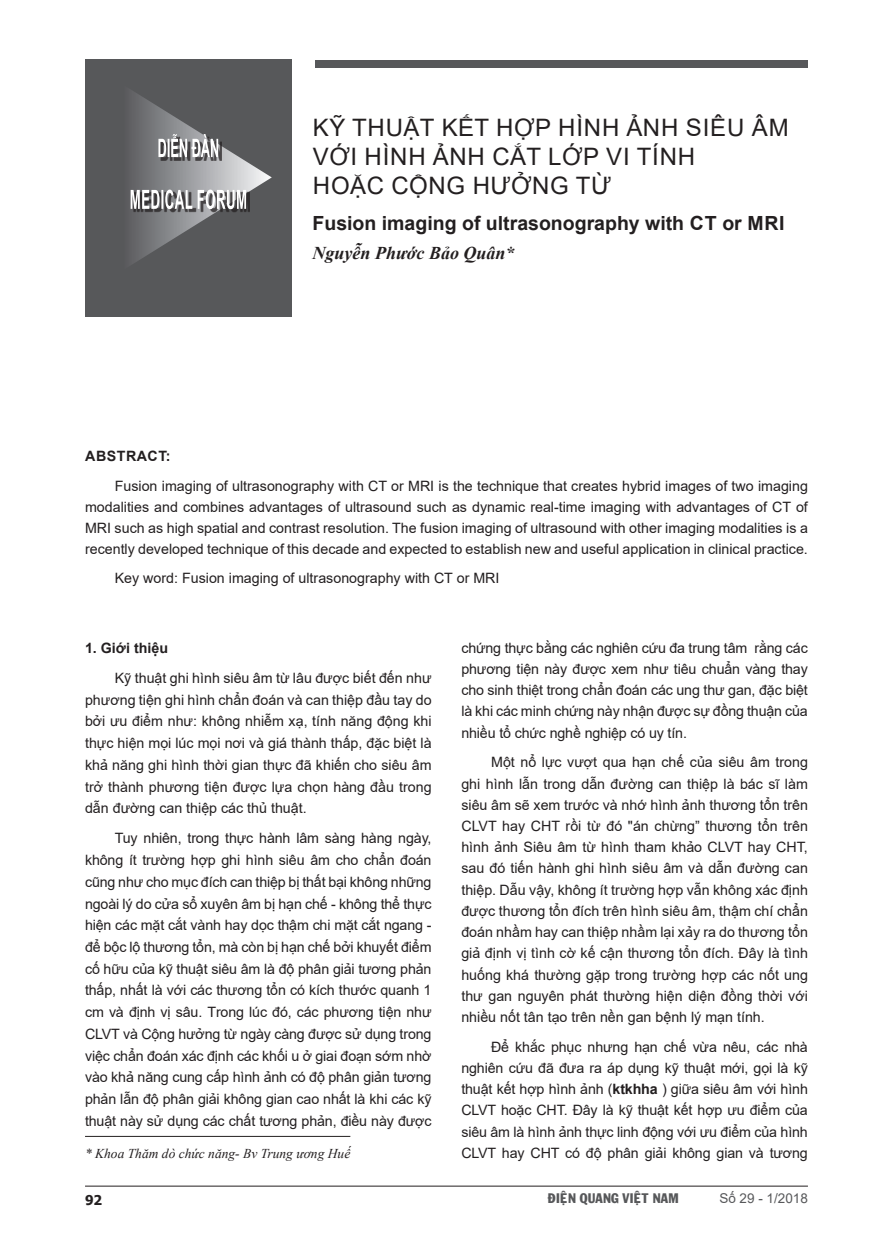
<style>
.page{position:relative;width:893px;height:1255px;background:#fff}
.page>*{position:absolute;margin:0;border:0;box-sizing:border-box;transform-origin:0 0}
.title_bai{font:24px/28.8px "Arial";letter-spacing:.02em;color:#231f20}
.title_tieng_anh{font:700 19.5px "Arial";color:#231f20}
.ten_tg{font:italic 700 18px "Times New Roman";color:#231f20}
.t1{font:14.25px/21.1px "Arial";color:#231f20;text-align:justify}
._1_nho{font:700 14.25px "Arial";color:#231f20}
.phan_1_lon{font:700 14.25px "Arial";letter-spacing:.035em;color:#231f20}
.chu_thich_tg{font:italic 13.5px "Times New Roman";color:#231f20}
.t2{font:13.5px "VNI Franko";color:#57585a}
.t3{font:13.5px "Arial";color:#57585a}
.t4{font:700 13.5px "Tahoma";color:#231f20}
.s1{font-weight:700}
</style>
<div class="page">
<hr style="left:85px;top:1185px;width:723px;height:1px;background:#231f20">
<div style="left:85px;top:60px;width:207px;height:257px;background:#57585a"></div>
<svg style="left:130px;top:91px;width:142px;height:173px"></svg>
<div style="left:316px;top:60px;width:492px;height:7px;background:#57585a"></div>
<hr style="left:85px;top:1136px;width:265px;height:1px;background:#231f20">
<p class="title_bai" style="left:313px;top:113px;width:477px">KỸ THUẬT KẾT HỢP HÌNH ẢNH SIÊU ÂM<br>VỚI HÌNH ẢNH CẮT LỚP VI TÍNH<br>HOẶC CỘNG HƯỞNG TỪ</p>
<p class="title_tieng_anh" style="left:313px;top:209px;width:474px">Fusion imaging of ultrasonography with CT or MRI</p>
<p class="ten_tg" style="left:313px;top:241px;width:203px">Nguyễn Phước Bảo Quân*</p>
<p class="phan_1_lon" style="left:85px;top:446px;width:87px">ABSTRACT:</p>
<p class="t1" style="left:85px;top:475px;width:724px;text-indent:30px">Fusion imaging of ultrasonography with CT or MRI is the technique that creates hybrid images of two imaging modalities and combines advantages of ultrasound such as dynamic real-time imaging with advantages of CT of MRI such as high spatial and contrast resolution. The fusion imaging of ultrasound with other imaging modalities is a recently developed technique of this decade and expected to establish new and useful application in clinical practice.</p>
<p class="t1" style="left:115px;top:567px;width:386px">Key word: Fusion imaging of ultrasonography with CT or MRI</p>
<p class="_1_nho" style="left:85px;top:637px;width:84px">1. Giới thiệu</p>
<p class="t1" style="left:85px;top:667px;width:348px;line-height:21.8px;text-indent:30px">Kỹ thuật ghi hình siêu âm từ lâu được biết đến như phương tiện ghi hình chẩn đoán và can thiệp đầu tay do bởi ưu điểm như: không nhiễm xạ, tính năng động khi thực hiện mọi lúc mọi nơi và giá thành thấp, đặc biệt là khả năng ghi hình thời gian thực đã khiến cho siêu âm trở thành phương tiện được lựa chọn hàng đầu trong dẫn đường can thiệp các thủ thuật.</p>
<p class="t1" style="left:85px;top:827px;width:348px;line-height:21.8px;text-indent:30px">Tuy nhiên, trong thực hành lâm sàng hàng ngày, không ít trường hợp ghi hình siêu âm cho chẩn đoán cũng như cho mục đích can thiệp bị thất bại không những ngoài lý do cửa sổ xuyên âm bị hạn chế - không thể thực hiện các mặt cắt vành hay dọc thậm chi mặt cắt ngang - để bộc lộ thương tổn, mà còn bị hạn chế bởi khuyết điểm cố hữu của kỹ thuật siêu âm là độ phân giải tương phản thấp, nhất là với các thương tổn có kích thước quanh 1 cm và định vị sâu. Trong lúc đó, các phương tiện như CLVT và Cộng hưởng từ ngày càng được sử dụng trong việc chẩn đoán xác định các khối u ở giai đoạn sớm nhờ vào khả năng cung cấp hình ảnh có độ phân giản tương phản lẫn độ phân giải không gian cao nhất là khi các kỹ thuật này sử dụng các chất tương phản, điều này được</p>
<p class="t1" style="left:461px;top:637px;width:348px">chứng thực bằng các nghiên cứu đa trung tâm rằng các phương tiện này được xem như tiêu chuẩn vàng thay cho sinh thiệt trong chẩn đoán các ung thư gan, đặc biệt là khi các minh chứng này nhận được sự đồng thuận của nhiều tổ chức nghề nghiệp có uy tín.</p>
<p class="t1" style="left:461px;top:751px;width:348px;text-indent:30px">Một nổ lực vượt qua hạn chế của siêu âm trong ghi hình lẫn trong dẫn đường can thiệp là bác sĩ làm siêu âm sẽ xem trước và nhớ hình ảnh thương tổn trên CLVT hay CHT rồi từ đó "án chừng” thương tổn trên hình ảnh Siêu âm từ hình tham khảo CLVT hay CHT, sau đó tiến hành ghi hình siêu âm và dẫn đường can thiệp. Dẫu vậy, không ít trường hợp vẫn không xác định được thương tổn đích trên hình siêu âm, thậm chí chẩn đoán nhầm hay can thiệp nhầm lại xảy ra do thương tổn giả định vị tình cờ kế cận thương tổn đích. Đây là tình huống khá thường gặp trong trường hợp các nốt ung thư gan nguyên phát thường hiện diện đồng thời với nhiều nốt tân tạo trên nền gan bệnh lý mạn tính.</p>
<p class="t1" style="left:461px;top:1036px;width:348px;text-indent:30px">Để khắc phục nhưng hạn chế vừa nêu, các nhà nghiên cứu đã đưa ra áp dụng kỹ thuật mới, gọi là kỹ thuật kết hợp hình ảnh (<span class="s1">ktkhha</span> ) giữa siêu âm với hình CLVT hoặc CHT. Đây là kỹ thuật kết hợp ưu điểm của siêu âm là hình ảnh thực linh động với ưu điểm của hình</p>
<p class="chu_thich_tg" style="left:85px;top:1143px;width:267px">* Khoa Thăm dò chức năng- Bv Trung ương Huế</p>
<p class="t1" style="left:461px;top:1142px;width:348px">CLVT hay CHT có độ phân giải không gian và tương</p>
<p class="t4" style="left:85px;top:1190px;width:19px">92</p>
<p class="t2" style="left:548px;top:1187px;width:132px">ÑIEÄN QUANG VIEÄT NAM</p>
<p class="t3" style="left:719px;top:1188px;width:90px">Số 29 - 1/2018</p>
</div>
